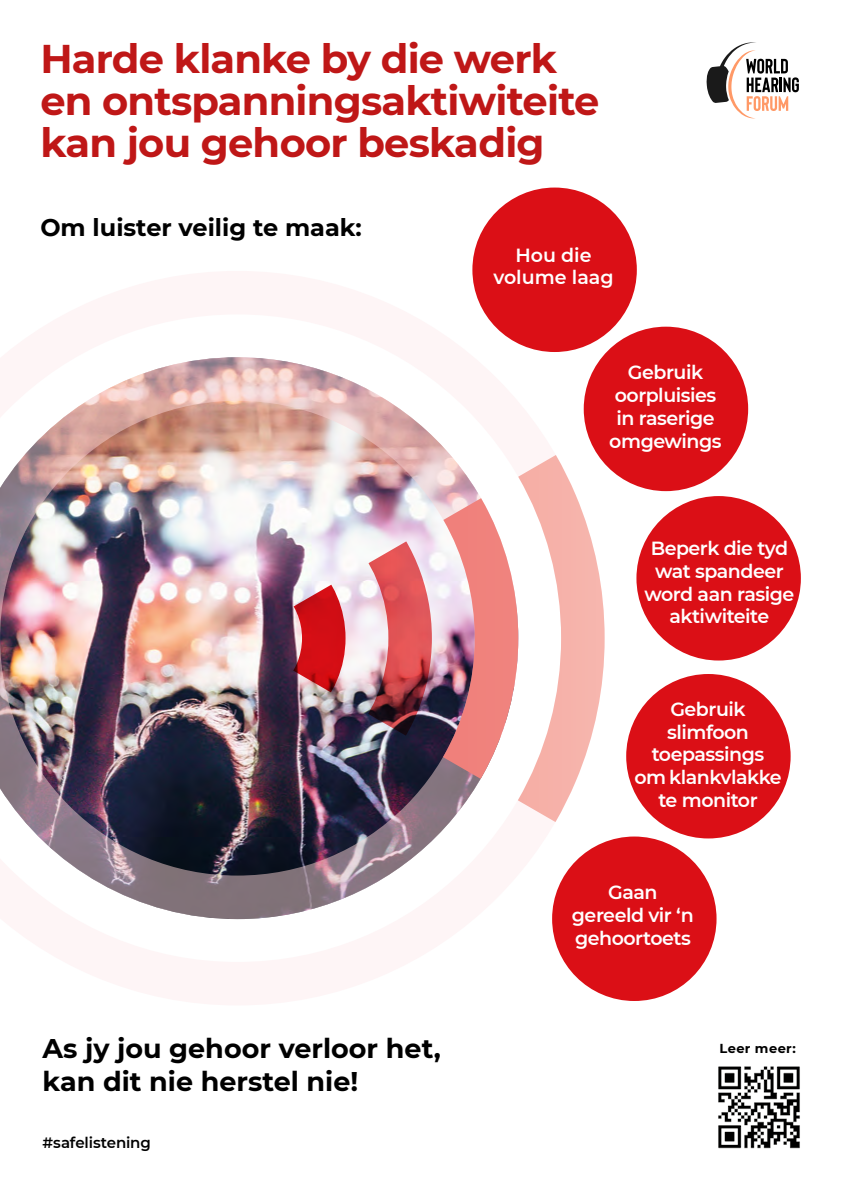
<style>
.page{position:relative;width:842px;height:1191px;background:#fff}
.page>*{position:absolute;margin:0;border:0;box-sizing:border-box;transform-origin:0 0}
.t1{font:700 40px/42px "Montserrat";letter-spacing:-.02em;color:#bf1717}
.t2{font:700 27px/32.4px "Montserrat";color:#000}
.t3{font:700 24px "Montserrat";color:#000}
.t4{font:600 19px/22.8px "Montserrat";letter-spacing:-.025em;color:#fff;text-align:center}
.t5{font:600 19px/22.8px "Montserrat";color:#fff;text-align:center}
.t6{font:600 15px "Montserrat";letter-spacing:-.01em;color:#000}
.t7{font:700 13px "Montserrat";letter-spacing:.03em;color:#000}
</style>
<div class="page">
<img style="left:0;top:357px;width:450px;height:562px">
<svg style="left:443px;top:455px;width:162px;height:367px"></svg>
<img style="left:238px;top:444px;width:194px;height:388px">
<img style="left:238px;top:530px;width:107px;height:216px">
<img style="left:718px;top:1066px;width:82px;height:83px">
<div style="left:584px;top:327px;width:164px;height:164px;background:#db0f16;border-radius:50%"></div>
<div style="left:472px;top:187px;width:165px;height:165px;background:#db0f16;border-radius:50%"></div>
<div style="left:636px;top:496px;width:165px;height:164px;background:#db0f16;border-radius:50%"></div>
<div style="left:626px;top:674px;width:165px;height:164px;background:#db0f16;border-radius:50%"></div>
<div style="left:552px;top:836px;width:164px;height:165px;background:#db0f16;border-radius:50%"></div>
<svg style="left:707px;top:42px;width:92px;height:76px"></svg>
<h1 class="t1" style="left:40px;top:36px;width:561px">Harde klanke by die werk en ontspanningsaktiwiteite kan jou gehoor beskadig</h1>
<p class="t3" style="left:40px;top:210px;width:323px">Om luister veilig te maak:</p>
<p class="t5" style="left:493px;top:242px;width:122px">Hou die volume laag</p>
<p class="t4" style="left:609px;top:360px;width:114px">Gebruik oorpluisies in raserige omgewings</p>
<p class="t4" style="left:644px;top:536px;width:151px">Beperk die tyd wat spandeer word aan rasige aktiwiteite</p>
<p class="t4" style="left:634px;top:696px;width:149px">Gebruik slimfoon toepassings om klankvlakke te monitor</p>
<p class="t4" style="left:572px;top:880px;width:123px">Gaan gereeld vir ‘n gehoortoets</p>
<h2 class="t2" style="left:43px;top:1031px;width:400px">As jy jou gehoor verloor het, kan dit nie herstel nie!</h2>
<p class="t7" style="left:719px;top:1038px;width:78px">Leer meer:</p>
<p class="t6" style="left:43px;top:1132px;width:110px">#safelistening</p>
</div>
